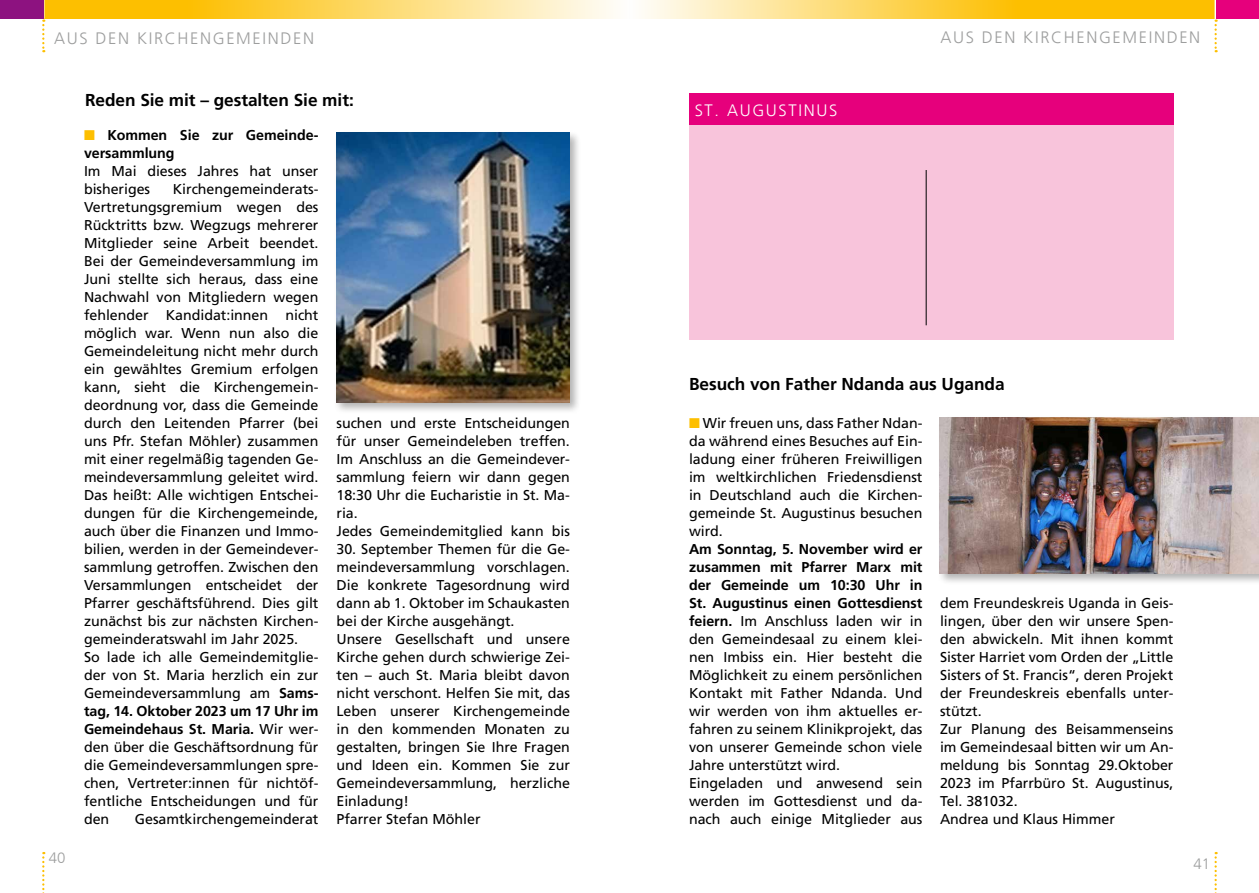
<style>
.page{position:relative;width:1259px;height:893px;background:#fff}
.page>*{position:absolute;margin:0;border:0;box-sizing:border-box;transform-origin:0 0}
.t1{font:700 17.25px "Frutiger LT Com";letter-spacing:-.005em;color:#000}
.t2{font:300 16.5px "Frutiger LT";letter-spacing:.1em;color:#9d9e9e}
.t3{font:300 16.5px "Frutiger LT";letter-spacing:.1em;color:#fff}
.t4{font:300 15px "Frutiger LT";color:#9d9e9e}
.t5{font:14.25px/18px "Frutiger LT Com";letter-spacing:-.005em;color:#000}
.t6{font:700 14.25px/18px "Frutiger LT Com";letter-spacing:-.005em;color:#000}
.s1{color:#fdbf00}
.s2{font-weight:700}
</style>
<div class="page">
<svg style="left:44px;top:0;width:570px;height:18px;background:#fdd55b"></svg>
<svg style="left:644px;top:0;width:570px;height:18px;background:#fdd250"></svg>
<svg style="left:42px;top:0;width:2px;height:52px"></svg>
<svg style="left:1214px;top:0;width:2px;height:52px"></svg>
<svg style="left:42px;top:852px;width:2px;height:41px"></svg>
<svg style="left:1214px;top:852px;width:2px;height:41px"></svg>
<div style="left:0;top:0;width:43px;height:18px;background:#8d1280"></div>
<div style="left:1216px;top:0;width:43px;height:18px;background:#e6007c"></div>
<div style="left:689px;top:94px;width:485px;height:32px;background:#e6007c"></div>
<div style="left:689px;top:125px;width:485px;height:214px;background:#f8c4db"></div>
<hr style="left:926px;top:170px;width:1px;height:155px;background:#000">
<div style="left:334px;top:130px;width:247px;height:285px;background:#000;opacity:.3"></div>
<img style="left:336px;top:133px;width:234px;height:270px">
<div style="left:937px;top:415px;width:322px;height:170px;background:#000;opacity:.3"></div>
<img style="left:940px;top:418px;width:319px;height:155px">
<p class="t2" style="left:54px;top:29px;width:261px">AUS DEN KIRCHENGEMEINDEN</p>
<p class="t2" style="left:940px;top:28px;width:261px">AUS DEN KIRCHENGEMEINDEN</p>
<p class="t4" style="left:49px;top:849px;width:18px">40</p>
<p class="t1" style="left:85px;top:90px;width:270px">Reden Sie mit – gestalten Sie mit:</p>
<p class="t6" style="left:84px;top:126px;width:236px"><span class="s1">■</span> Kommen Sie zur Gemeinde&shy;versammlung</p>
<p class="t5" style="left:84px;top:162px;width:236px">Im Mai dieses Jahres hat unser bisheriges</p>
<p class="t5" style="left:84px;top:180px;width:236px;text-indent:89px">Kirchengemeinderats-<br>Vertretungsgremium wegen des<br>Rücktritts bzw. Wegzugs mehrerer<br>Mitglieder seine Arbeit beendet.<br>Bei der Gemeindeversammlung im<br>Juni stellte sich heraus, dass eine<br>Nachwahl von Mitgliedern wegen fehlender Kandidat:innen nicht möglich war. Wenn nun also die<br>Gemeindeleitung nicht mehr durch ein gewähltes Gremium erfolgen kann, sieht die Kirchengemein&shy;deordnung vor, dass die Gemeinde durch den Leitenden Pfarrer (bei uns Pfr. Stefan Möhler) zusammen mit einer regelmäßig tagenden Ge&shy;meindeversammlung geleitet wird.<br>Das heißt: Alle wichtigen Entschei&shy;dungen für die Kirchengemeinde, auch über die Finanzen und Immo&shy;bilien, werden in der Gemeindever&shy;sammlung getroffen. Zwischen den<br>Versammlungen entscheidet der<br>Pfarrer geschäftsführend. Dies gilt zunächst bis zur nächsten Kirchen&shy;gemeinderatswahl im Jahr 2025.<br>So lade ich alle Gemeindemitglie&shy;der von St. Maria herzlich ein zur<br>Gemeindeversammlung am <span class="s2">Sams&shy;tag, 14. Oktober 2023 um 17 Uhr im<br>Gemeindehaus St. Maria.</span> Wir wer&shy;den über die Geschäftsordnung für die Gemeindeversammlungen spre&shy;chen, Vertreter:innen für nichtöf&shy;fentliche Entscheidungen und für den</p>
<p class="t5" style="left:135px;top:810px;width:185px">Gesamtkirchengemeinderat</p>
<p class="t5" style="left:336px;top:414px;width:235px">suchen und erste Entscheidungen für unser Gemeindeleben treffen.<br>Im Anschluss an die Gemeindever&shy;sammlung feiern wir dann gegen<br>18:30 Uhr die Eucharistie in St. Ma&shy;ria.<br>Jedes Gemeindemitglied kann bis</p>
<p class="t5" style="left:336px;top:540px;width:235px">30. September Themen für die Ge&shy;meindeversammlung vorschlagen.<br>Die konkrete Tagesordnung wird dann ab 1. Oktober im Schaukasten bei der Kirche ausgehängt.<br>Unsere Gesellschaft und unsere<br>Kirche gehen durch schwierige Zei&shy;ten – auch St. Maria bleibt davon nicht verschont. Helfen Sie mit, das<br>Leben unserer Kirchengemeinde in den kommenden Monaten zu gestalten, bringen Sie Ihre Fragen und Ideen ein. Kommen Sie zur<br>Gemeindeversammlung, herzliche<br>Einladung!<br>Pfarrer Stefan Möhler</p>
<p class="t3" style="left:695px;top:101px;width:144px">ST. AUGUSTINUS</p>
<p class="t1" style="left:689px;top:374px;width:317px">Besuch von Father Ndanda aus Uganda</p>
<p class="t5" style="left:689px;top:414px;width:235px;text-align:justify"><span class="s1">■</span> Wir freuen uns, dass Father Ndan&shy;da während eines Besuches auf Ein&shy;ladung einer früheren Freiwilligen im weltkirchlichen Friedensdienst in Deutschland auch die Kirchen&shy;gemeinde St. Augustinus besuchen wird.</p>
<p class="t5" style="left:689px;top:540px;width:235px"><span class="s2">Am Sonntag, 5. November wird er zusammen mit Pfarrer Marx mit der Gemeinde um 10:30 Uhr in<br>St. Augustinus einen Gottesdienst feiern.</span> Im Anschluss laden wir in den Gemeindesaal zu einem klei&shy;nen Imbiss ein. Hier besteht die<br>Möglichkeit zu einem persönlichen<br>Kontakt mit Father Ndanda. Und wir werden von ihm aktuelles er&shy;fahren zu seinem Klinikprojekt, das von unserer Gemeinde schon viele<br>Jahre unterstützt wird.<br>Eingeladen und anwesend sein werden im Gottesdienst und da&shy;nach auch einige Mitglieder aus</p>
<p class="t5" style="left:940px;top:594px;width:235px">dem Freundeskreis Uganda in Geis&shy;lingen, über den wir unsere Spen&shy;den abwickeln. Mit ihnen kommt<br>Sister Harriet vom Orden der „Little<br>Sisters of St. Francis“, deren Projekt der Freundeskreis ebenfalls unter&shy;stützt.<br>Zur Planung des Beisammenseins im Gemeindesaal bitten wir um An&shy;meldung bis Sonntag 29.Oktober<br>2023 im Pfarrbüro St. Augustinus,<br>Tel. 381032.<br>Andrea und Klaus Himmer</p>
<p class="t4" style="left:1193px;top:855px;width:18px">41</p>
</div>
